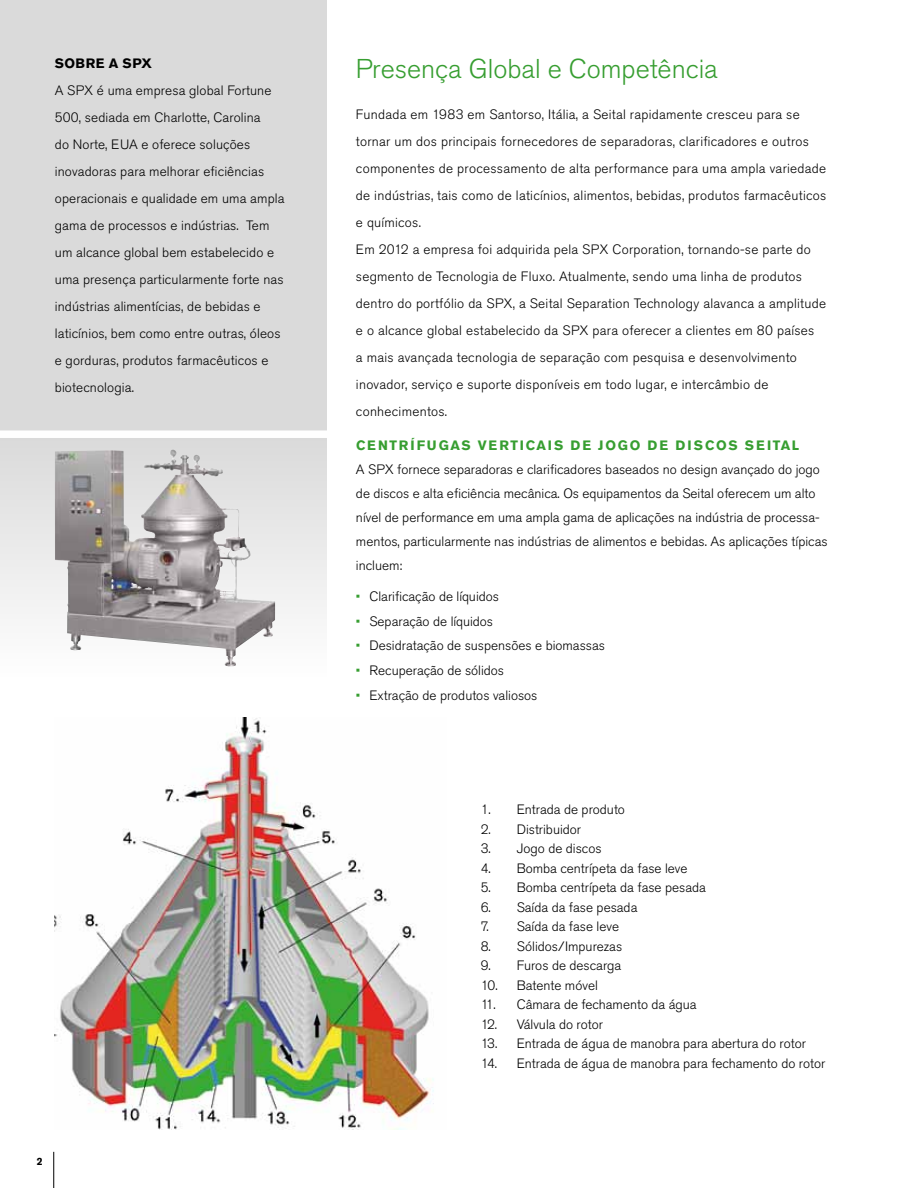
<style>
.page{position:relative;width:918px;height:1188px;background:#fff}
.page>*{position:absolute;margin:0;border:0;box-sizing:border-box;transform-origin:0 0}
.t1{font:300 27px "Akzidenz Grotesk Pro";color:#379e31}
.t2{font:300 13.5px/27px "Akzidenz Grotesk Pro";letter-spacing:.01em;color:#000}
.t3{font:700 13.5px "Akzidenz Grotesk Pro";letter-spacing:.12em;color:#379e31}
.t4{font:700 13.5px "Akzidenz Grotesk Pro";letter-spacing:.04em;color:#000}
.t5{font:700 10.5px "Akzidenz Grotesk Pro";color:#000}
.s1{color:#379e31}
</style>
<div class="page">
<div style="left:0;top:0;width:327px;height:434px;background:#dadada"></div>
<div style="left:0;top:434px;width:327px;height:243px;background:linear-gradient(to bottom,#d9d9d9,#fefefe)"></div>
<img style="left:55px;top:718px;width:379px;height:412px">
<img style="left:55px;top:450px;width:220px;height:217px">
<div style="left:0;top:430px;width:332px;height:8px;background:#fff"></div>
<hr style="left:53px;top:1152px;width:1px;height:36px;background:#000">
<p class="t4" style="left:55px;top:54px;width:99px">SOBRE A SPX</p>
<p class="t2" style="left:55px;top:77px;width:231px">A SPX é uma empresa global Fortune 500, sediada em Charlotte, Carolina<br>do Norte, EUA e oferece soluções inovadoras para melhorar eficiências operacionais e qualidade em uma ampla gama de processos e indústrias. Tem um alcance global bem estabelecido e uma presença particularmente forte nas indústrias alimentícias, de bebidas e laticínios, bem como entre outras, óleos e gorduras, produtos farmacêuticos e biotecnologia.</p>
<p class="t5" style="left:37px;top:1154px;width:7px">2</p>
<h1 class="t1" style="left:356px;top:51px;width:363px">Presença Global e Competência</h1>
<p class="t2" style="left:356px;top:101px;width:472px">Fundada em 1983 em Santorso, Itália, a Seital rapidamente cresceu para se tornar um dos principais fornecedores de separadoras, clarificadores e outros componentes de processamento de alta performance para uma ampla variedade de indústrias, tais como de laticínios, alimentos, bebidas, produtos farmacêuticos e químicos.<br>Em 2012 a empresa foi adquirida pela SPX Corporation, tornando-se parte do segmento de Tecnologia de Fluxo. Atualmente, sendo uma linha de produtos dentro do portfólio da SPX, a Seital Separation Technology alavanca a amplitude e o alcance global estabelecido da SPX para oferecer a clientes em 80 países<br>a mais avançada tecnologia de separação com pesquisa e desenvolvimento inovador, serviço e suporte disponíveis em todo lugar, e intercâmbio de conhecimentos.</p>
<p class="t3" style="left:356px;top:436px;width:445px">CENTRÍFUGAS VERTICAIS DE JOGO DE DISCOS SEITAL</p>
<p class="t2" style="left:356px;top:457px;width:473px;line-height:24px">A SPX fornece separadoras e clarificadores baseados no design avançado do jogo de discos e alta eficiência mecânica. Os equipamentos da Seital oferecem um alto nível de performance em uma ampla gama de aplicações na indústria de processa&shy;mentos, particularmente nas indústrias de alimentos e bebidas. As aplicações típicas incluem:</p>
<p class="t2" style="left:356px;top:583px;width:145px"><span class="s1">•</span> Clarificação de líquidos</p>
<p class="t2" style="left:356px;top:607px;width:139px"><span class="s1">•</span> Separação de líquidos</p>
<p class="t2" style="left:356px;top:632px;width:251px"><span class="s1">•</span> Desidratação de suspensões e biomassas</p>
<p class="t2" style="left:356px;top:657px;width:150px"><span class="s1">•</span> Recuperação de sólidos</p>
<p class="t2" style="left:356px;top:682px;width:183px"><span class="s1">•</span> Extração de produtos valiosos</p>
<p class="t2" style="left:481px;top:796px;width:146px">1. Entrada de produto</p>
<p class="t2" style="left:481px;top:816px;width:102px">2. Distribuidor</p>
<p class="t2" style="left:481px;top:835px;width:122px">3. Jogo de discos</p>
<p class="t2" style="left:481px;top:855px;width:208px">4. Bomba centrípeta da fase leve</p>
<p class="t2" style="left:481px;top:874px;width:227px">5. Bomba centrípeta da fase pesada</p>
<p class="t2" style="left:481px;top:894px;width:158px">6. Saída da fase pesada</p>
<p class="t2" style="left:481px;top:913px;width:140px">7. Saída da fase leve</p>
<p class="t2" style="left:481px;top:933px;width:143px">8. Sólidos/Impurezas</p>
<p class="t2" style="left:481px;top:952px;width:142px">9. Furos de descarga</p>
<p class="t2" style="left:481px;top:972px;width:119px">10. Batente móvel</p>
<p class="t2" style="left:481px;top:991px;width:217px">11. Câmara de fechamento da água</p>
<p class="t2" style="left:481px;top:1011px;width:124px">12. Válvula do rotor</p>
<p class="t2" style="left:481px;top:1030px;width:327px">13. Entrada de água de manobra para abertura do rotor</p>
<p class="t2" style="left:481px;top:1050px;width:346px">14. Entrada de água de manobra para fechamento do rotor</p>
</div>
